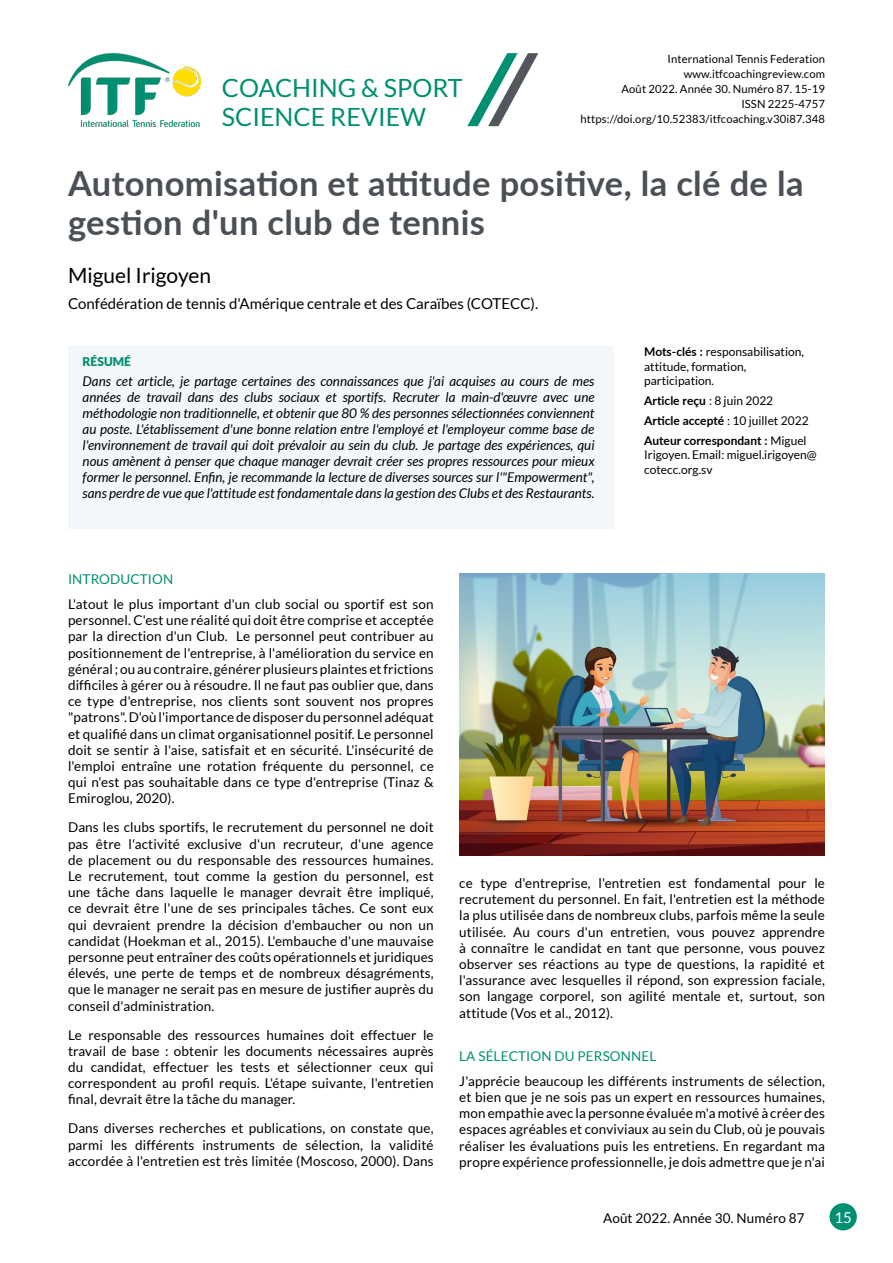
<style>
.page{position:relative;width:893px;height:1263px;background:#fff}
.page>*{position:absolute;margin:0;border:0;box-sizing:border-box;transform-origin:0 0}
.t1{font:700 34.5px/39px "Lato";letter-spacing:.01em;color:#4b5056}
.t2{font:25.05px/29px "Lato";color:#008f70}
.t3{font:21px "Lato";color:#000}
.t4{font:15px "Lato";color:#000}
.t5{font:15px "Lato";color:#fff}
.t6{font:13.5px/16.2px "Lato";letter-spacing:.01em;color:#000;text-align:justify}
.t7{font:13.5px "Lato";letter-spacing:.01em;color:#008f70}
.t8{font:italic 13.35px/16px "Lato";color:#000;text-align:justify}
.t9{font:900 12.15px "Lato";color:#008f70}
.t10{font:12px/14.4px "Lato";color:#000}
.t11{font:700 12px/20px "Lato";color:#000}
.t12{font:11.25px/15px "Lato";letter-spacing:.01em;color:#000;text-align:right}
.s1{font-weight:700}
.s2{font-weight:400}
</style>
<div class="page">
<div style="left:829px;top:1203px;width:28px;height:27px;background:#008f70;border-radius:50%"></div>
<div style="left:68px;top:346px;width:546px;height:182px;background:#f4f7f9"></div>
<img style="left:68px;top:53px;width:133px;height:73px">
<svg style="left:467px;top:53px;width:71px;height:73px"></svg>
<img style="left:459px;top:573px;width:366px;height:282px">
<h2 class="t2" style="left:222px;top:73px;width:242px">COACHING &amp; SPORT<br>SCIENCE REVIEW</h2>
<p class="t12" style="left:581px;top:51px;width:246px">International Tennis Federation www.itfcoachingreview.com<br>Août 2022. Année 30. Numéro 87. 15-19<br>ISSN 2225-4757 https://doi.org/10.52383/itfcoaching.v30i87.348</p>
<h1 class="t1" style="left:68px;top:162px;width:737px">Autonomisation et attitude positive, la clé de la gestion d'un club de tennis</h1>
<h3 class="t3" style="left:68px;top:263px;width:145px">Miguel Irigoyen</h3>
<p class="t4" style="left:68px;top:295px;width:472px">Confédération de tennis d'Amérique centrale et des Caraïbes (COTECC).</p>
<p class="t10" style="left:644px;top:345px;width:161px"><span class="s1">Mots-clés :</span> responsabilisation, attitude, formation, participation.</p>
<p class="t11" style="left:644px;top:390px;width:166px">Article reçu <span class="s2">: 8 juin 2022<br></span>Article accepté <span class="s2">: 10 juillet 2022<br></span>Auteur correspondant : <span class="s2">Miguel</span></p>
<p class="t10" style="left:644px;top:448px;width:174px">Irigoyen. Email: miguel.irigoyen@ cotecc.org.sv</p>
<p class="t9" style="left:83px;top:354px;width:50px">RÉSUMÉ</p>
<p class="t8" style="left:83px;top:373px;width:513px">Dans cet article, je partage certaines des connaissances que j'ai acquises au cours de mes années de travail dans des clubs sociaux et sportifs. Recruter la main-d'œuvre avec une méthodologie non traditionnelle, et obtenir que 80 % des personnes sélectionnées conviennent au poste. L'établissement d'une bonne relation entre l'employé et l'employeur comme base de l'environnement de travail qui doit prévaloir au sein du club. Je partage des expériences, qui nous amènent à penser que chaque manager devrait créer ses propres ressources pour mieux former le personnel. Enfin, je recommande la lecture de diverses sources sur l'"Empowerment", sans perdre de vue que l'attitude est fondamentale dans la gestion des Clubs et des Restaurants.</p>
<p class="t7" style="left:68px;top:572px;width:107px">INTRODUCTION</p>
<p class="t6" style="left:68px;top:596px;width:367px">L'atout le plus important d'un club social ou sportif est son personnel. C'est une réalité qui doit être comprise et acceptée par la direction d'un Club. Le personnel peut contribuer au positionnement de l'entreprise, à l'amélioration du service en général ; ou au contraire, générer plusieurs plaintes et frictions difficiles à gérer ou à résoudre. Il ne faut pas oublier que, dans ce type d'entreprise, nos clients sont souvent nos propres "patrons". D'où l'importance de disposer du personnel adéquat et qualifié dans un climat organisationnel positif. Le personnel doit se sentir à l'aise, satisfait et en sécurité. L'insécurité de l'emploi entraîne une rotation fréquente du personnel, ce qui n'est pas souhaitable dans ce type d'entreprise (Tinaz &amp; Emiroglou, 2020).</p>
<p class="t6" style="left:68px;top:819px;width:367px">Dans les clubs sportifs, le recrutement du personnel ne doit pas être l'activité exclusive d'un recruteur, d'une agence de placement ou du responsable des ressources humaines.<br>Le recrutement, tout comme la gestion du personnel, est une tâche dans laquelle le manager devrait être impliqué, ce devrait être l'une de ses principales tâches. Ce sont eux qui devraient prendre la décision d'embaucher ou non un candidat (Hoekman et al., 2015). L'embauche d'une mauvaise personne peut entraîner des coûts opérationnels et juridiques élevés, une perte de temps et de nombreux désagréments, que le manager ne serait pas en mesure de justifier auprès du conseil d'administration.</p>
<p class="t6" style="left:68px;top:1026px;width:367px">Le responsable des ressources humaines doit effectuer le travail de base : obtenir les documents nécessaires auprès du candidat, effectuer les tests et sélectionner ceux qui correspondent au profil requis. L'étape suivante, l'entretien final, devrait être la tâche du manager.</p>
<p class="t6" style="left:68px;top:1120px;width:367px">Dans diverses recherches et publications, on constate que, parmi les différents instruments de sélection, la validité accordée à l'entretien est très limitée (Moscoso, 2000). Dans</p>
<p class="t6" style="left:459px;top:875px;width:367px">ce type d'entreprise, l'entretien est fondamental pour le recrutement du personnel. En fait, l'entretien est la méthode la plus utilisée dans de nombreux clubs, parfois même la seule utilisée. Au cours d'un entretien, vous pouvez apprendre à connaître le candidat en tant que personne, vous pouvez observer ses réactions au type de questions, la rapidité et l'assurance avec lesquelles il répond, son expression faciale, son langage corporel, son agilité mentale et, surtout, son attitude (Vos et al., 2012).</p>
<p class="t7" style="left:459px;top:1049px;width:199px">LA SÉLECTION DU PERSONNEL</p>
<p class="t6" style="left:459px;top:1073px;width:367px">J'apprécie beaucoup les différents instruments de sélection, et bien que je ne sois pas un expert en ressources humaines, mon empathie avec la personne évaluée m'a motivé à créer des espaces agréables et conviviaux au sein du Club, où je pouvais réaliser les évaluations puis les entretiens. En regardant ma propre expérience professionnelle, je dois admettre que je n'ai</p>
<p class="t6" style="left:603px;top:1209px;width:203px">Août 2022. Année 30. Numéro 87</p>
<p class="t5" style="left:834px;top:1209px;width:19px">15</p>
</div>
